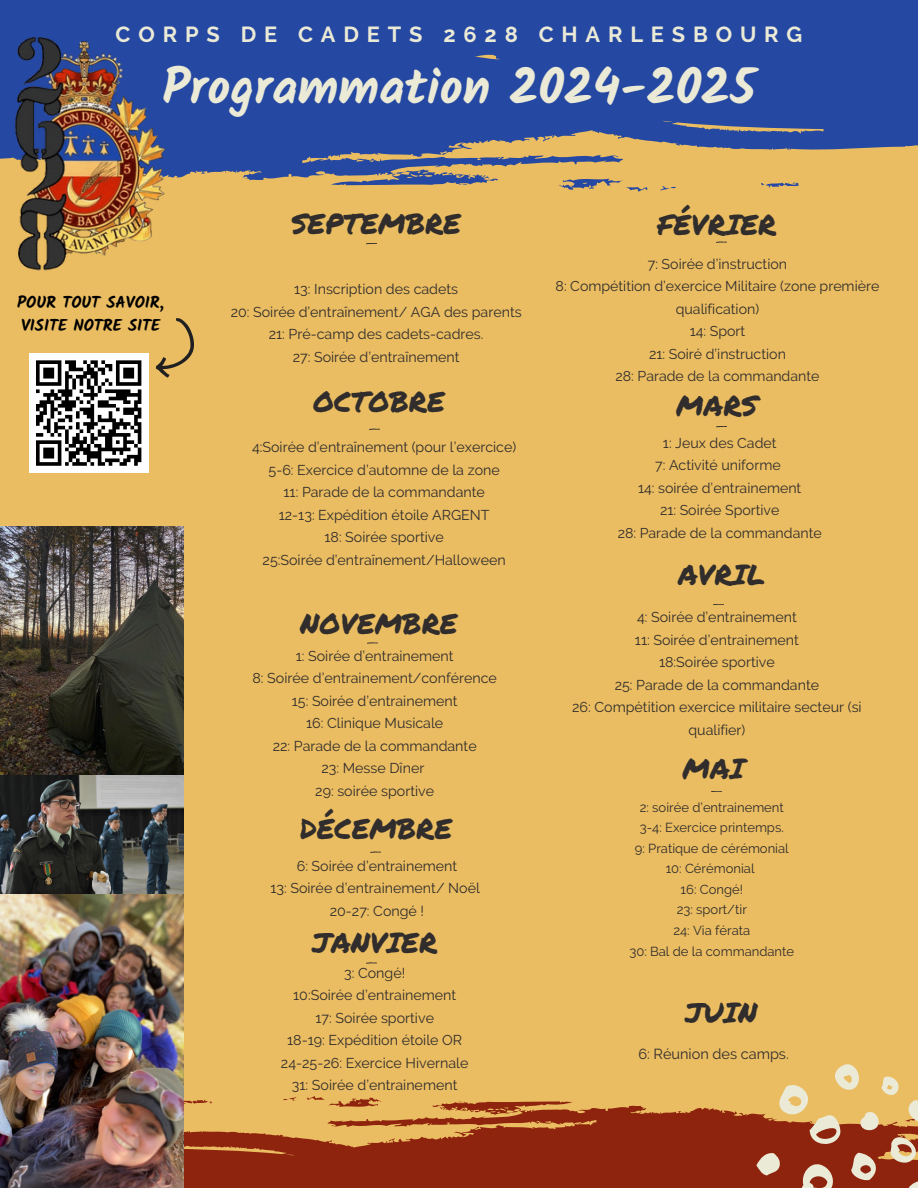
<style>
.page{position:relative;width:918px;height:1188px;background:#ebbd62}
.page>*{position:absolute;margin:0;border:0;box-sizing:border-box;transform-origin:0 0}
.t1{font:700 49.8px "Kalam";color:#ebead6}
.t2{font:28.2px "Permanent Marker";color:#302d2c}
.t3{font:700 21.75px "Raleway";letter-spacing:.36em;color:#ebead6}
.t4{font:700 16.5px/22.5px "Kalam";color:#000}
.t5{font:14.55px "Raleway";color:#302d2c}
.t6{font:14.25px/22.5px "Raleway";color:#302d2c;text-align:center}
.t7{font:13.05px "Raleway";color:#302d2c}
</style>
<div class="page">
<svg style="left:0;top:0;width:918px;height:181px;background:#3e5799"></svg>
<svg style="left:330px;top:169px;width:168px;height:17px"></svg>
<svg style="left:761px;top:182px;width:38px;height:6px"></svg>
<svg style="left:660px;top:186px;width:16px;height:5px"></svg>
<svg style="left:559px;top:177px;width:88px;height:15px"></svg>
<svg style="left:716px;top:241px;width:10px;height:2px"></svg>
<svg style="left:369px;top:428px;width:11px;height:2px"></svg>
<svg style="left:367px;top:642px;width:10px;height:2px"></svg>
<svg style="left:184px;top:1105px;width:570px;height:83px;fill:#8e240d"></svg>
<svg style="left:433px;top:1101px;width:140px;height:14px"></svg>
<svg style="left:184px;top:1099px;width:28px;height:5px"></svg>
<svg style="left:283px;top:1097px;width:14px;height:4px"></svg>
<svg style="left:307px;top:1096px;width:75px;height:12px"></svg>
<svg style="left:754px;top:1064px;width:164px;height:124px"></svg>
<img style="left:2px;top:30px;width:177px;height:241px">
<svg style="left:371px;top:851px;width:10px;height:2px"></svg>
<svg style="left:366px;top:962px;width:11px;height:2px"></svg>
<div style="left:29px;top:353px;width:120px;height:120px;background:#fff"></div>
<svg style="left:36px;top:360px;width:106px;height:106px"></svg>
<svg style="left:156px;top:318px;width:38px;height:60px"></svg>
<img style="left:0;top:527px;width:183px;height:368px">
<img style="left:0;top:895px;width:184px;height:293px">
<h3 class="t3" style="left:116px;top:22px;width:688px">CORPS DE CADETS 2628 CHARLESBOURG</h3>
<p class="t1" style="left:162px;top:57px;width:595px">Programmation 2024-2025</p>
<h2 class="t4" style="left:17px;top:291px;width:148px">POUR TOUT SAVOIR,<br>VISITE NOTRE SITE</h2>
<h4 class="t2" style="left:291px;top:202px;width:171px">SEPTEMBRE</h4>
<p class="t6" style="left:231px;top:278px;width:293px">13: Inscription des cadets<br>20: Soirée d’entraînement/ AGA des parents<br>21: Pré-camp des cadets-cadres.<br>27: Soirée d’entraînement</p>
<h2 class="t2" style="left:313px;top:381px;width:133px">OCTOBRE</h2>
<h5 class="t6" style="left:252px;top:436px;width:266px">4:Soirée d’entraînement (pour l’exercice)<br>5-6: Exercice d’automne de la zone<br>11: Parade de la commandante<br>12-13: Expédition étoile ARGENT<br>18: Soirée sportive<br>25:Soirée d’entraînement/Halloween</h5>
<h2 class="t2" style="left:300px;top:603px;width:159px">NOVEMBRE</h2>
<h2 class="t6" style="left:253px;top:644px;width:246px">1: Soirée d’entrainement<br>8: Soirée d’entrainement/conférence<br>15: Soirée d’entrainement<br>16: Clinique Musicale<br>22: Parade de la commandante<br>23: Messe Dîner<br>29: soirée sportive</h2>
<h2 class="t2" style="left:300px;top:808px;width:154px">DÉCEMBRE</h2>
<p class="t6" style="left:270px;top:855px;width:211px">6: Soirée d’entrainement<br>13: Soirée d’entrainement/ Noël<br>20-27: Congé !</p>
<p class="t2" style="left:312px;top:921px;width:127px">JANVIER</p>
<h5 class="t6" style="left:281px;top:961px;width:189px">3: Congé!<br>10:Soirée d’entrainement<br>17: Soirée sportive<br>18-19: Expédition étoile OR<br>24-25-26: Exercice Hivernale<br>31: Soirée d’entrainement</h5>
<p class="t2" style="left:657px;top:204px;width:121px">FÉVRIER</p>
<h2 class="t6" style="left:556px;top:253px;width:325px">7: Soirée d’instruction<br>8: Compétition d’exercice Militaire (zone première qualification)<br>14: Sport<br>21: Soiré d’instruction<br>28: Parade de la commandante</h2>
<h5 class="t2" style="left:676px;top:385px;width:83px">MARS</h5>
<p class="t6" style="left:618px;top:431px;width:206px">1: Jeux des Cadet<br>7: Activité uniforme<br>14: soirée d’entrainement<br>21: Soirée Sportive<br>28: Parade de la commandante</p>
<h5 class="t2" style="left:678px;top:553px;width:88px">AVRIL</h5>
<h5 class="t6" style="left:572px;top:606px;width:291px">4: Soirée d’entrainement<br>11: Soirée d’entrainement<br>18:Soirée sportive<br>25: Parade de la commandante<br>26: Compétition exercice militaire secteur (si qualifier)</h5>
<p class="t2" style="left:683px;top:748px;width:63px">MAI</p>
<p class="t7" style="left:640px;top:799px;width:146px">2: soirée d’entrainement</p>
<p class="t7" style="left:640px;top:820px;width:145px">3-4: Exercice printemps.</p>
<p class="t7" style="left:635px;top:840px;width:155px">9: Pratique de cérémonial</p>
<p class="t7" style="left:666px;top:861px;width:90px">10: Cérémonial</p>
<p class="t7" style="left:681px;top:882px;width:64px">16: Congé!</p>
<p class="t7" style="left:677px;top:902px;width:72px">23: sport/tir</p>
<p class="t7" style="left:673px;top:923px;width:78px">24: Via férata</p>
<h2 class="t7" style="left:629px;top:943px;width:166px">30: Bal de la commandante</h2>
<p class="t2" style="left:685px;top:992px;width:74px">JUIN</p>
<p class="t5" style="left:638px;top:1046px;width:152px">6: Réunion des camps.</p>
</div>
